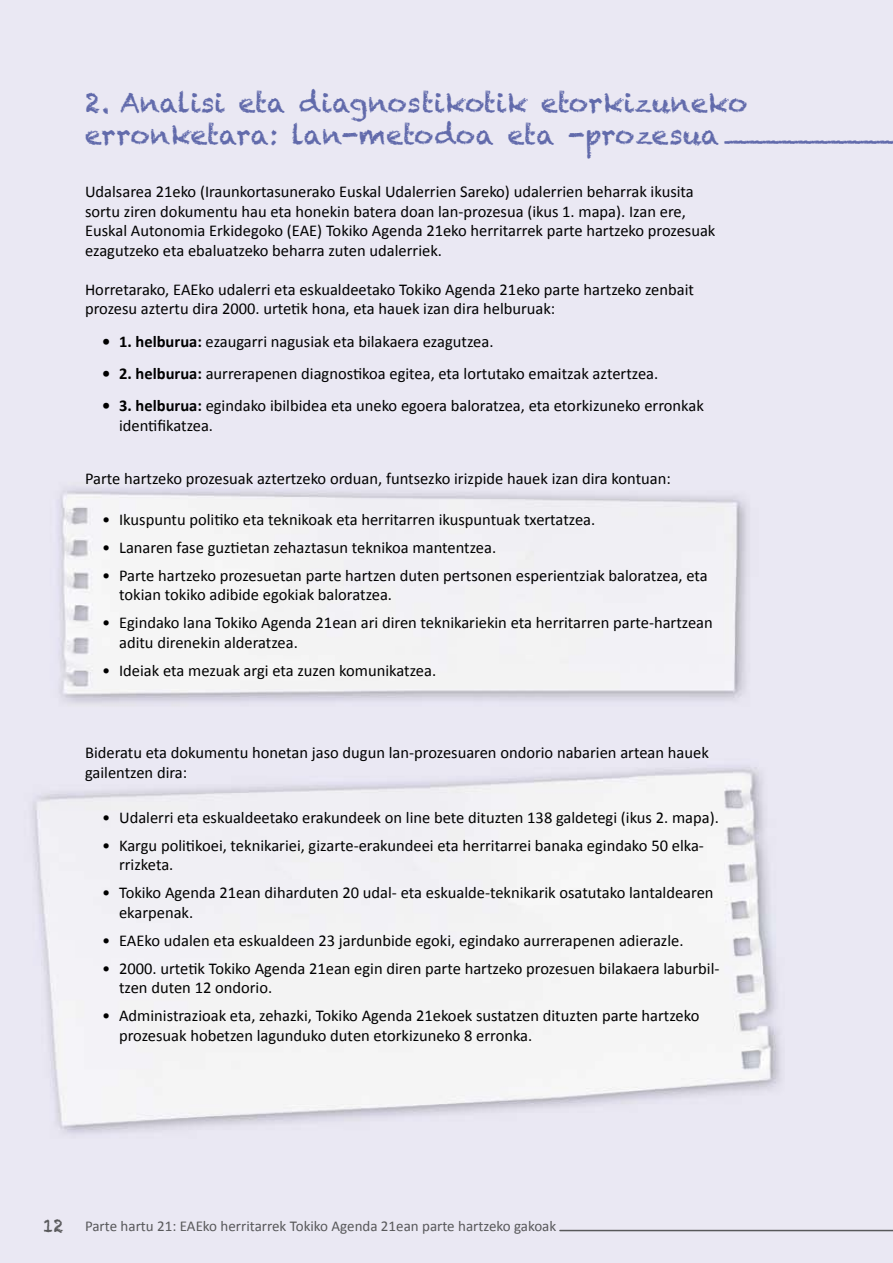
<style>
.page{position:relative;width:893px;height:1263px;background:#fff}
.page>*{position:absolute;margin:0;border:0;box-sizing:border-box;transform-origin:0 0}
.t1{font:27px/32.4px "Chalkduster";color:#616aab}
.t2{font:16.5px/19.5px "Calibri";color:#000}
.t3{font:15px "Calibri";color:#58585a}
.s1{font-weight:700}
.s2{font-family:"Chalkduster";font-size:18px}
</style>
<div class="page">
<hr style="left:560px;top:1230px;width:333px;height:1px;background:#58585a">
<h1 class="t1" style="left:85px;top:86px;width:805px">2. Analisi eta diagnostikotik etorkizuneko erronketara: lan-metodoa eta -prozesua <sub>——————————</sub></h1>
<p class="t2" style="left:85px;top:181px;width:632px">Udalsarea 21eko (Iraunkortasunerako Euskal Udalerrien Sareko) udalerrien beharrak ikusita sortu ziren dokumentu hau eta honekin batera doan lan-prozesua (ikus 1. mapa). Izan ere, Euskal Autonomia Erkidegoko (EAE) Tokiko Agenda 21eko herritarrek parte hartzeko prozesuak ezagutzeko eta ebaluatzeko beharra zuten udalerriek.</p>
<p class="t2" style="left:85px;top:279px;width:610px">Horretarako, EAEko udalerri eta eskualdeetako Tokiko Agenda 21eko parte hartzeko zenbait prozesu aztertu dira 2000. urtetik hona, eta hauek izan dira helburuak:</p>
<p class="t2" style="left:102px;top:331px;width:393px"><span class="s1">• 1. helburua:</span> ezaugarri nagusiak eta bilakaera ezagutzea.</p>
<p class="t2" style="left:102px;top:363px;width:558px"><span class="s1">• 2. helburua:</span> aurrerapenen diagnostikoa egitea, eta lortutako emaitzak aztertzea.</p>
<p class="t2" style="left:119px;top:395px;width:586px;text-indent:-17px"><span class="s1">• 3. helburua:</span> egindako ibilbidea eta uneko egoera baloratzea, eta etorkizuneko erronkak identifikatzea.</p>
<p class="t2" style="left:85px;top:468px;width:587px">Parte hartzeko prozesuak aztertzeko orduan, funtsezko irizpide hauek izan dira kontuan:</p>
<p class="t2" style="left:102px;top:509px;width:495px">• Ikuspuntu politiko eta teknikoak eta herritarren ikuspuntuak txertatzea.</p>
<p class="t2" style="left:102px;top:537px;width:396px">• Lanaren fase guztietan zehaztasun teknikoa mantentzea.</p>
<p class="t2" style="left:119px;top:565px;width:590px;text-indent:-17px">• Parte hartzeko prozesuetan parte hartzen duten pertsonen esperientziak baloratzea, eta tokian tokiko adibide egokiak baloratzea.</p>
<p class="t2" style="left:119px;top:612px;width:595px;text-indent:-17px">• Egindako lana Tokiko Agenda 21ean ari diren teknikariekin eta herritarren parte-hartzean aditu direnekin alderatzea.</p>
<p class="t2" style="left:102px;top:660px;width:336px">• Ideiak eta mezuak argi eta zuzen komunikatzea.</p>
<p class="t2" style="left:85px;top:742px;width:625px">Bideratu eta dokumentu honetan jaso dugun lan-prozesuaren ondorio nabarien artean hauek gailentzen dira:</p>
<p class="t2" style="left:102px;top:807px;width:618px">• Udalerri eta eskualdeetako erakundeek on line bete dituzten 138 galdetegi (ikus 2. mapa).</p>
<p class="t2" style="left:119px;top:835px;width:585px;text-indent:-17px">• Kargu politikoei, teknikariei, gizarte-erakundeei eta herritarrei banaka egindako 50 elka&shy;rrizketa.</p>
<p class="t2" style="left:119px;top:882px;width:596px;text-indent:-17px">• Tokiko Agenda 21ean diharduten 20 udal- eta eskualde-teknikarik osatutako lantaldearen ekarpenak.</p>
<p class="t2" style="left:102px;top:930px;width:583px">• EAEko udalen eta eskualdeen 23 jardunbide egoki, egindako aurrerapenen adierazle.</p>
<p class="t2" style="left:119px;top:958px;width:602px;text-indent:-17px">• 2000. urtetik Tokiko Agenda 21ean egin diren parte hartzeko prozesuen bilakaera laburbil&shy;tzen duten 12 ondorio.</p>
<p class="t2" style="left:119px;top:1005px;width:582px;text-indent:-17px">• Administrazioak eta, zehazki, Tokiko Agenda 21ekoek sustatzen dituzten parte hartzeko prozesuak hobetzen lagunduko duten etorkizuneko 8 erronka.</p>
<p class="t3" style="left:43px;top:1217px;width:515px"><span class="s2">12</span> Parte hartu 21: EAEko herritarrek Tokiko Agenda 21ean parte hartzeko gakoak</p>
</div>
